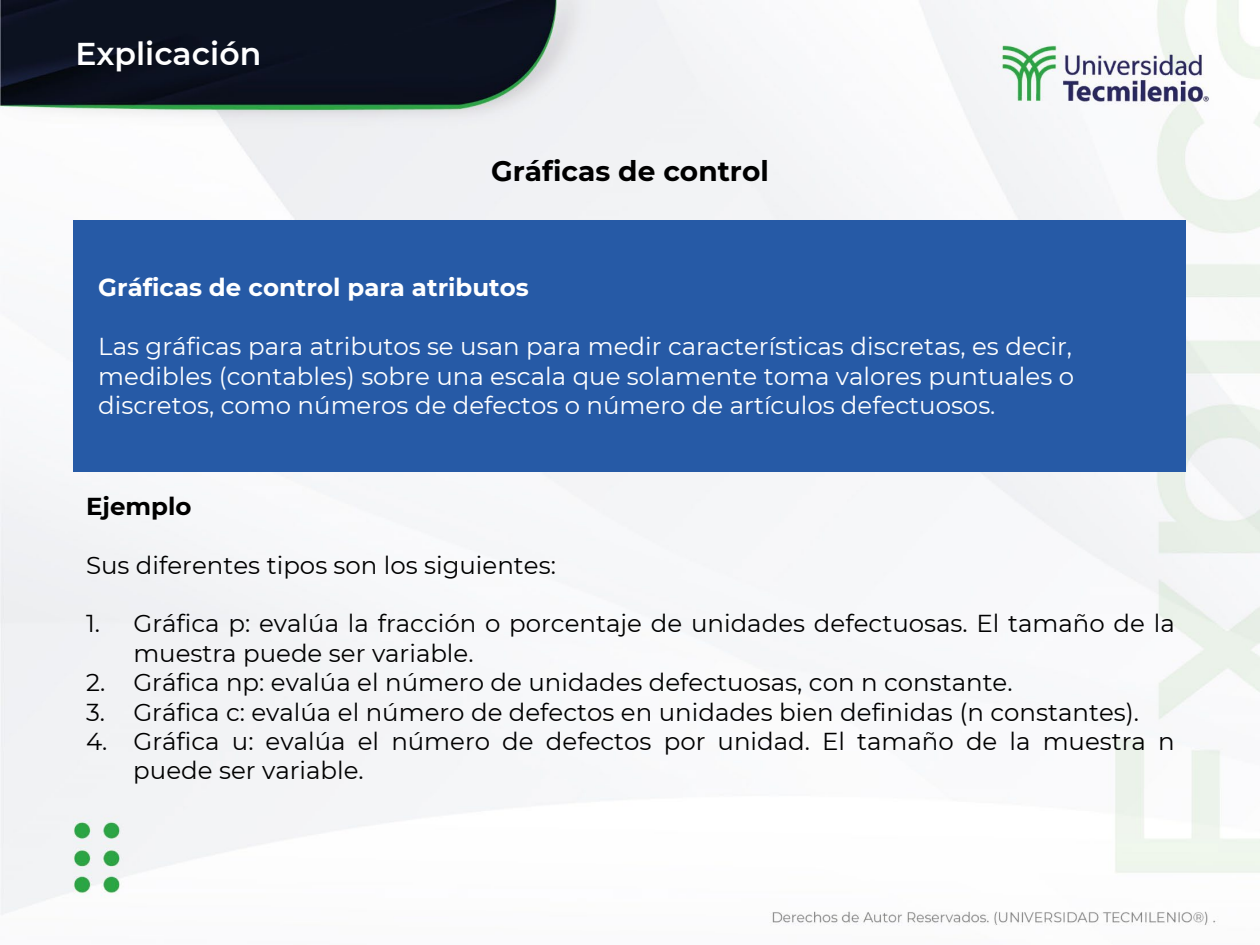
<style>
.page{position:relative;width:1260px;height:945px;background:#fff}
.page>*{position:absolute;margin:0;border:0;box-sizing:border-box;transform-origin:0 0}
.t1{font:600 31.5px "Montserrat";color:#fff}
.t2{font:700 28px "Montserrat";color:#000}
.t3{font:24.5px/29.4px "Montserrat";color:#000}
.t4{font:24.5px/29.4px "Montserrat";color:#fff;text-align:justify}
.t5{font:700 24.5px "Montserrat";color:#fff}
.t6{font:700 24.5px "Montserrat";color:#000}
</style>
<div class="page">
<img style="left:0;top:0;width:1260px;height:926px">
<div style="left:74px;top:220px;width:1112px;height:252px;background:#265aa6"></div>
<p class="t1" style="left:76px;top:32px;width:187px">Explicación</p>
<h1 class="t2" style="left:491px;top:151px;width:279px">Gráficas de control</h1>
<p class="t5" style="left:98px;top:270px;width:432px">Gráficas de control para atributos</p>
<p class="t4" style="left:98px;top:331px;width:977px">Las gráficas para atributos se usan para medir características discretas, es decir, medibles (contables) sobre una escala que solamente toma valores puntuales o discretos, como números de defectos o número de artículos defectuosos.</p>
<h1 class="t6" style="left:86px;top:488px;width:107px">Ejemplo</h1>
<h1 class="t3" style="left:86px;top:549px;width:471px">Sus diferentes tipos son los siguientes:</h1>
<p class="t3" style="left:133px;top:608px;width:1043px;text-indent:-47px">1. Gráfica p: evalúa la fracción o porcentaje de unidades defectuosas. El tamaño de la muestra puede ser variable.</p>
<p class="t3" style="left:86px;top:667px;width:928px">2. Gráfica np: evalúa el número de unidades defectuosas, con n constante.</p>
<p class="t3" style="left:86px;top:696px;width:1054px">3. Gráfica c: evalúa el número de defectos en unidades bien definidas (n constantes).</p>
<p class="t3" style="left:133px;top:726px;width:1043px;text-indent:-47px">4. Gráfica u: evalúa el número de defectos por unidad. El tamaño de la muestra n puede ser variable.</p>
</div>
